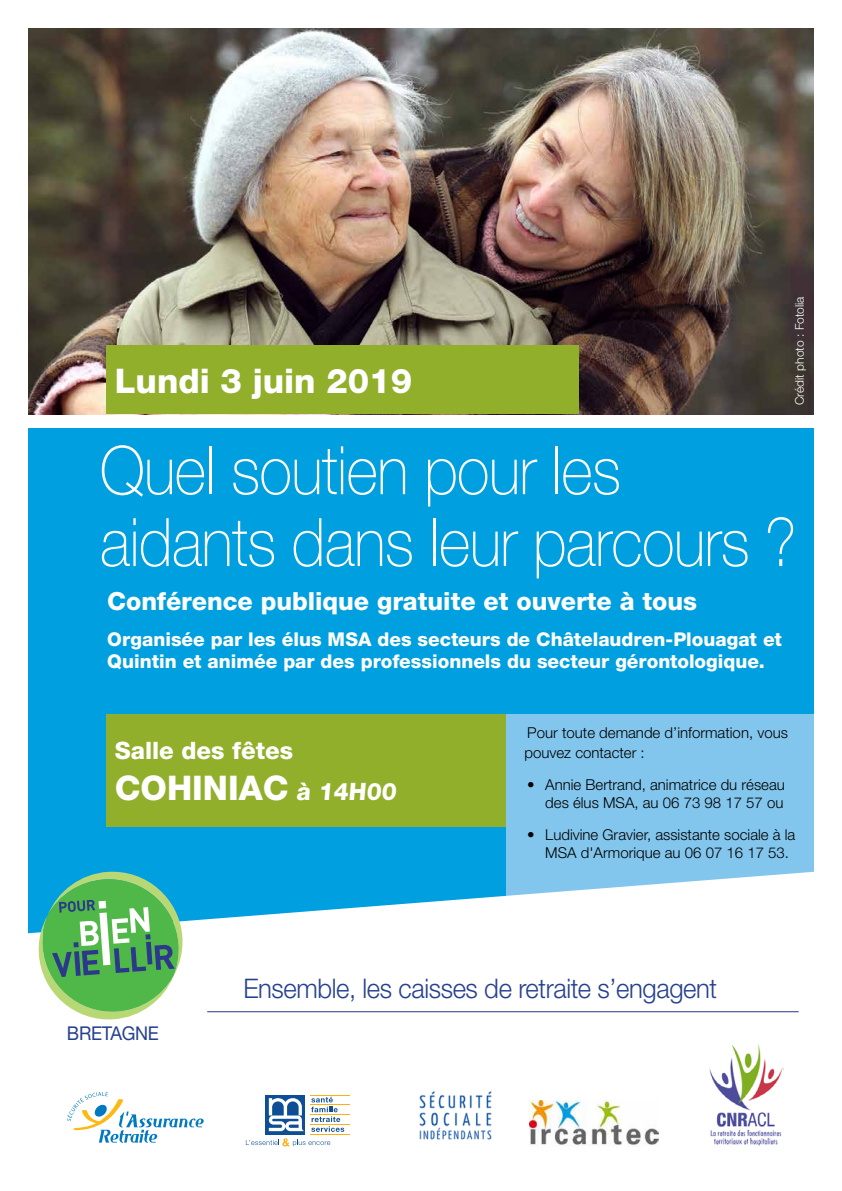
<style>
.page{position:relative;width:842px;height:1191px;background:#fff}
.page>*{position:absolute;margin:0;border:0;box-sizing:border-box;transform-origin:0 0}
.t1{font:100 67px/71.8px "Helvetica Neue";letter-spacing:-.01em;color:#fff;scale:.9 1}
.t2{font:800 34px "Helvetica Neue";color:#fff}
.t3{font:300 27px "Helvetica Neue LT Std";letter-spacing:-.015em;color:#25408f;scale:.95 1}
.t4{font:800 25px "Helvetica Neue";color:#fff}
.t5{font:800 24px "Helvetica Neue";color:#fff}
.t6{font:800 19px/22.8px "Helvetica Neue";color:#fff}
.t7{font:19px "Helvetica Neue";letter-spacing:-.015em;color:#25408f;scale:.95 1}
.t8{font:300 15px/18px "Helvetica Neue";color:#000}
.t9{font:300 12px "Helvetica Neue";color:#fff}
.s1{font-size:24px}
</style>
<div class="page">
<img style="left:28px;top:28px;width:786px;height:386px">
<div style="left:106px;top:346px;width:472px;height:68px;background:#92af2b"></div>
<div style="left:28px;top:428px;width:786px;height:593px;background:#009fdf"></div>
<div style="left:106px;top:714px;width:400px;height:112px;background:#92af2b"></div>
<div style="left:506px;top:714px;width:308px;height:214px;background:#83c6ed"></div>
<svg style="left:28px;top:871px;width:786px;height:276px;fill:#fff"></svg>
<img style="left:707px;top:1043px;width:77px;height:104px">
<img style="left:530px;top:1100px;width:129px;height:46px">
<svg style="left:311px;top:1096px;width:33px;height:35px"></svg>
<hr style="left:310px;top:1094px;width:40px;height:1px;background:#fcaf17">
<hr style="left:310px;top:1104px;width:40px;height:1px;background:#fcaf17">
<hr style="left:310px;top:1114px;width:40px;height:1px;background:#fcaf17">
<hr style="left:310px;top:1124px;width:40px;height:1px;background:#fcaf17">
<hr style="left:310px;top:1134px;width:40px;height:1px;background:#fcaf17">
<svg style="left:266px;top:1094px;width:39px;height:40px"></svg>
<svg style="left:269px;top:1098px;width:36px;height:33px"></svg>
<svg style="left:246px;top:1138px;width:84px;height:8px"></svg>
<img style="left:384px;top:1087px;width:142px;height:56px">
<svg style="left:67px;top:1092px;width:137px;height:50px"></svg>
<svg style="left:38px;top:871px;width:145px;height:151px;background:#70bc86"></svg>
<hr style="left:208px;top:1011px;width:590px;height:1px;background:#2c398b">
<h2 class="t2" style="left:115px;top:361px;width:299px">Lundi 3 juin 2019</h2>
<p class="t9" style="left:792px;top:405px;width:110px;rotate:-90deg">Crédit photo : Fotolia</p>
<h1 class="t1" style="left:100px;top:435px;width:775px">Quel soutien pour les aidants dans leur parcours ?</h1>
<h3 class="t4" style="left:107px;top:586px;width:591px">Conférence publique gratuite et ouverte à tous</h3>
<p class="t6" style="left:107px;top:627px;width:676px">Organisée par les élus MSA des secteurs de Châtelaudren-Plouagat et<br>Quintin et animée par des professionnels du secteur gérontologique.</p>
<h3 class="t5" style="left:115px;top:736px;width:180px">Salle des fêtes</h3>
<h2 class="t2" style="left:115px;top:768px;width:285px">COHINIAC <span class="s1">à 14H00</span></h2>
<p class="t8" style="left:524px;top:723px;width:265px;line-height:19.2px">Pour toute demande d’information, vous pouvez contacter :</p>
<p class="t8" style="left:527px;top:775px;width:259px;text-align:right">• Annie Bertrand, animatrice du réseau des élus MSA, au 06 73 98 17 57 ou</p>
<p class="t8" style="left:545px;top:825px;width:252px;text-indent:-18px">• Ludivine Gravier, assistante sociale à la<br>MSA d'Armorique au 06 07 16 17 53.</p>
<p class="t7" style="left:67px;top:1021px;width:98px">BRETAGNE</p>
<h3 class="t3" style="left:243px;top:972px;width:500px">Ensemble, les caisses de retraite s’engagent</h3>
</div>
